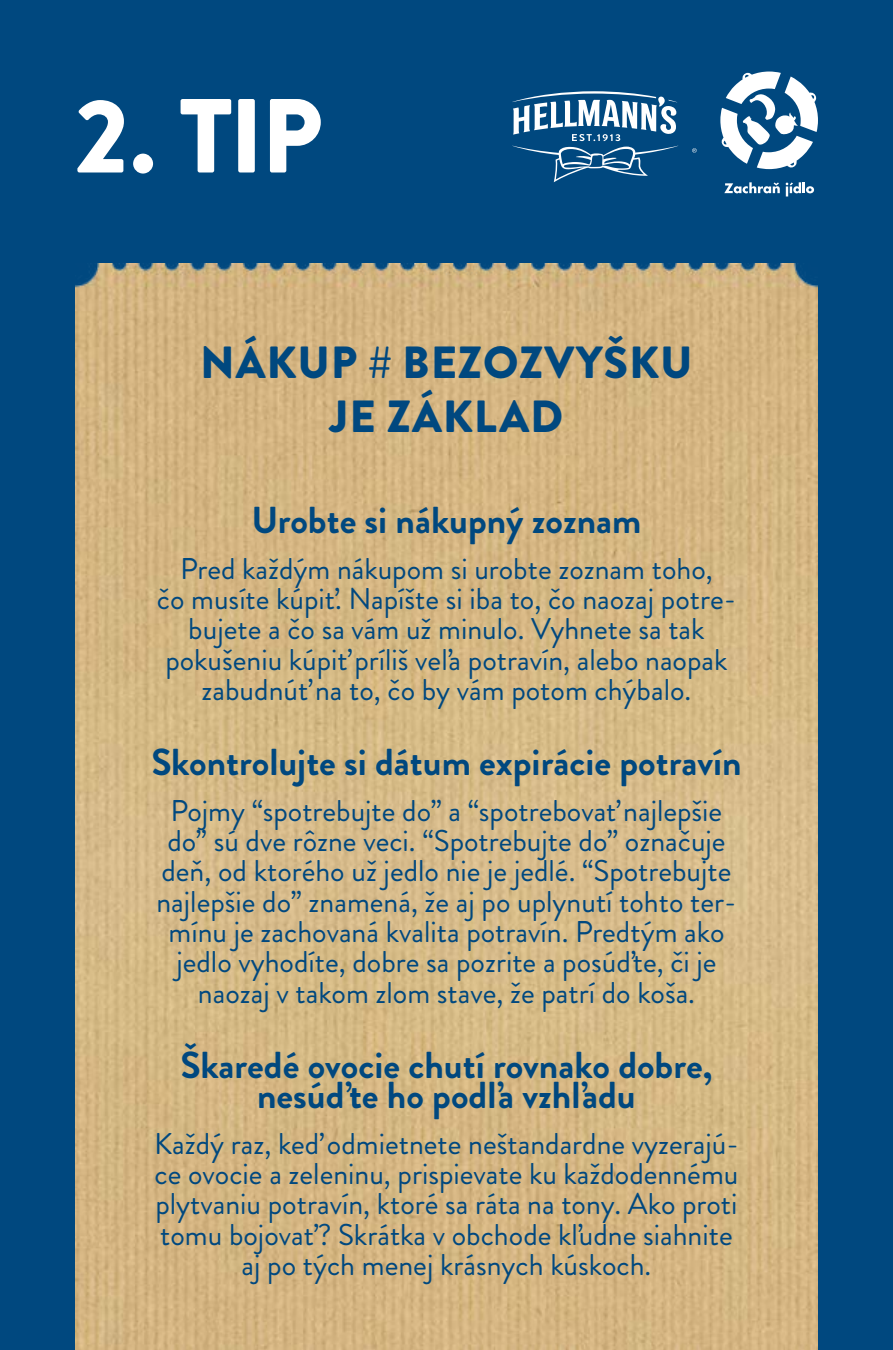
<style>
.page{position:relative;width:893px;height:1350px;background:#00487f}
.page>*{position:absolute;margin:0;border:0;box-sizing:border-box;transform-origin:0 0}
.t1{font:900 105px "Brandon Grotesque";color:#fff}
.t2{font:900 45px/54px "Brandon Grotesque";letter-spacing:.02em;color:#00487f;text-align:center}
.t3{font:700 37.5px/30.3px "Brandon Grotesque";color:#00487f;text-align:center}
.t4{font:30px/30.3px "Brandon Grotesque";color:#00487f;text-align:center}
</style>
<div class="page">
<img style="left:75px;top:264px;width:743px;height:1086px">
<svg style="left:720px;top:71px;width:98px;height:98px"></svg>
<svg style="left:724px;top:182px;width:56px;height:11px"></svg>
<svg style="left:786px;top:182px;width:28px;height:14px"></svg>
<svg style="left:692px;top:148px;width:5px;height:5px"></svg>
<svg style="left:512px;top:91px;width:166px;height:91px"></svg>
<h1 class="t1" style="left:75px;top:62px;width:249px">2. TIP</h1>
<h2 class="t2" style="left:200px;top:336px;width:494px">NÁKUP # BEZOZVYŠKU<br>JE ZÁKLAD</h2>
<p class="t3" style="left:252px;top:506px;width:391px">Urobte si nákupný zoznam</p>
<p class="t4" style="left:157px;top:554px;width:581px">Pred každým nákupom si urobte zoznam toho,<br>čo musíte kúpiť. Napíšte si iba to, čo naozaj potre&shy;bujete a čo sa vám už minulo. Vyhnete sa tak pokušeniu kúpiť príliš veľa potravín, alebo naopak zabudnúť na to, čo by vám potom chýbalo.</p>
<p class="t3" style="left:151px;top:748px;width:592px">Skontrolujte si dátum expirácie potravín</p>
<p class="t4" style="left:156px;top:796px;width:582px">Pojmy “spotrebujte do” a “spotrebovať najlepšie do” sú dve rôzne veci. “Spotrebujte do” označuje deň, od ktorého už jedlo nie je jedlé. “Spotrebujte najlepšie do” znamená, že aj po uplynutí tohto ter&shy;mínu je zachovaná kvalita potravín. Predtým ako jedlo vyhodíte, dobre sa pozrite a posúďte, či je naozaj v takom zlom stave, že patrí do koša.</p>
<p class="t3" style="left:181px;top:1051px;width:533px">Škaredé ovocie chutí rovnako dobre, nesúďte ho podľa vzhľadu</p>
<p class="t4" style="left:154px;top:1129px;width:586px">Každý raz, keď odmietnete neštandardne vyzerajú&shy;ce ovocie a zeleninu, prispievate ku každodennému plytvaniu potravín, ktoré sa ráta na tony. Ako proti tomu bojovať ? Skrátka v obchode kľudne siahnite aj po tých menej krásnych kúskoch.</p>
</div>
